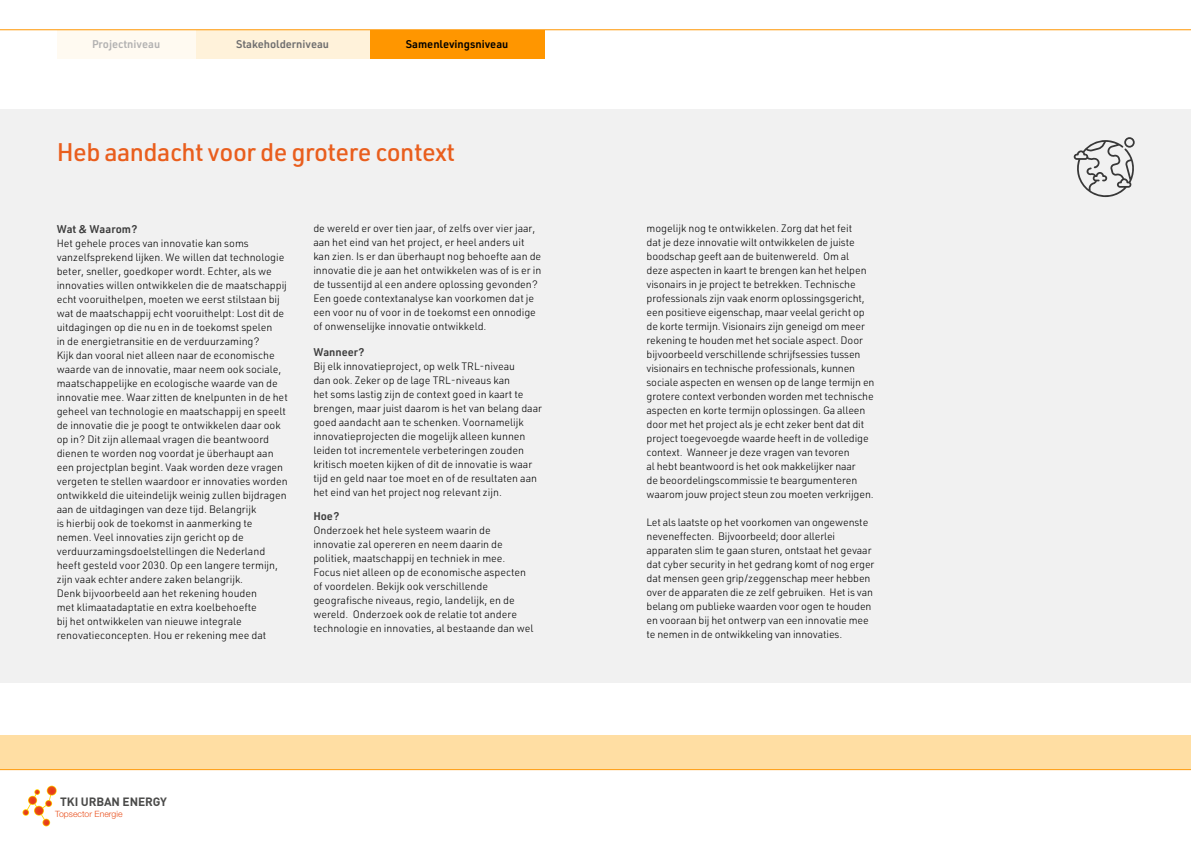
<style>
.page{position:relative;width:1191px;height:842px;background:#fff}
.page>*{position:absolute;margin:0;border:0;box-sizing:border-box;transform-origin:0 0}
.t1{font:500 25px "URWDIN";letter-spacing:-.02em;color:#e95e1d}
.t2{font:700 11.9px "DINOT";letter-spacing:-.01em;color:#4a4a49}
.t3{font:600 11px "URWDIN";color:#3c3c3c}
.t4{font:600 11px "URWDIN";color:#000}
.t5{font:600 11px "URWDIN";color:#706f6f}
.t6{font:600 11px "URWDIN";color:#b3b2b2}
.t7{font:300 10.5px/14px "URWDIN";color:#000}
.t8{font:300 8.7px "Helvetica Neue LT Std";color:#e94e1b}
</style>
<div class="page">
<div style="left:0;top:110px;width:1191px;height:573px;background:#f1f1f1"></div>
<svg style="left:1073px;top:137px;width:62px;height:60px"></svg>
<div style="left:195px;top:30px;width:175px;height:29px;background:#fff2da"></div>
<div style="left:370px;top:30px;width:174px;height:29px;background:#ff9600"></div>
<div style="left:57px;top:30px;width:138px;height:29px;background:#fffaf1"></div>
<div style="left:0;top:736px;width:1191px;height:33px;background:#ffdea3"></div>
<hr style="left:0;top:29px;width:1191px;height:1px;background:#ff9600">
<svg style="left:0;top:769px;width:1191px;height:58px"></svg>
<svg style="left:23px;top:786px;width:33px;height:40px"></svg>
<p class="t6" style="left:92px;top:37px;width:70px">Projectniveau</p>
<p class="t5" style="left:236px;top:37px;width:95px">Stakeholderniveau</p>
<p class="t4" style="left:406px;top:37px;width:104px">Samenlevingsniveau</p>
<h1 class="t1" style="left:57px;top:135px;width:400px">Heb aandacht voor de grotere context</h1>
<p class="t3" style="left:57px;top:221px;width:82px">Wat &amp; Waarom?</p>
<p class="t7" style="left:57px;top:236px;width:233px">Het gehele proces van innovatie kan soms vanzelfsprekend lijken. We willen dat technologie beter, sneller, goedkoper wordt. Echter, als we innovaties willen ontwikkelen die de maatschappij echt vooruithelpen, moeten we eerst stilstaan bij wat de maatschappij echt vooruithelpt: Lost dit de uitdagingen op die nu en in de toekomst spelen<br>in de energietransitie en de verduurzaming?<br>Kijk dan vooral niet alleen naar de economische waarde van de innovatie, maar neem ook sociale, maatschappelijke en ecologische waarde van de innovatie mee. Waar zitten de knelpunten in de het geheel van technologie en maatschappij en speelt de innovatie die je poogt te ontwikkelen daar ook op in? Dit zijn allemaal vragen die beantwoord dienen te worden nog voordat je überhaupt aan een projectplan begint. Vaak worden deze vragen vergeten te stellen waardoor er innovaties worden ontwikkeld die uiteindelijk weinig zullen bijdragen aan de uitdagingen van deze tijd. Belangrijk<br>is hierbij ook de toekomst in aanmerking te nemen. Veel innovaties zijn gericht op de verduurzamingsdoelstellingen die Nederland heeft gesteld voor 2030. Op een langere termijn, zijn vaak echter andere zaken belangrijk.<br>Denk bijvoorbeeld aan het rekening houden<br>met klimaatadaptatie en extra koelbehoefte<br>bij het ontwikkelen van nieuwe integrale renovatieconcepten. Hou er rekening mee dat</p>
<p class="t7" style="left:313px;top:221px;width:229px">de wereld er over tien jaar, of zelfs over vier jaar, aan het eind van het project, er heel anders uit kan zien. Is er dan überhaupt nog behoefte aan de innovatie die je aan het ontwikkelen was of is er in de tussentijd al een andere oplossing gevonden?<br>Een goede contextanalyse kan voorkomen dat je een voor nu of voor in de toekomst een onnodige of onwenselijke innovatie ontwikkeld.</p>
<p class="t3" style="left:313px;top:345px;width:53px">Wanneer?</p>
<p class="t7" style="left:313px;top:359px;width:230px">Bij elk innovatieproject, op welk TRL-niveau<br>dan ook. Zeker op de lage TRL-niveaus kan<br>het soms lastig zijn de context goed in kaart te brengen, maar juist daarom is het van belang daar goed aandacht aan te schenken. Voornamelijk innovatieprojecten die mogelijk alleen kunnen leiden tot incrementele verbeteringen zouden kritisch moeten kijken of dit de innovatie is waar tijd en geld naar toe moet en of de resultaten aan het eind van het project nog relevant zijn.</p>
<p class="t3" style="left:313px;top:509px;width:28px">Hoe?</p>
<p class="t7" style="left:313px;top:523px;width:222px">Onderzoek het hele systeem waarin de innovatie zal opereren en neem daarin de politiek, maatschappij en techniek in mee.<br>Focus niet alleen op de economische aspecten of voordelen. Bekijk ook verschillende geografische niveaus, regio, landelijk, en de wereld. Onderzoek ook de relatie tot andere technologie en innovaties, al bestaande dan wel</p>
<p class="t2" style="left:60px;top:794px;width:108px">TKI URBAN ENERGY</p>
<p class="t8" style="left:55px;top:808px;width:69px">Topsector Energie</p>
<p class="t7" style="left:646px;top:221px;width:229px">mogelijk nog te ontwikkelen. Zorg dat het feit<br>dat je deze innovatie wilt ontwikkelen de juiste boodschap geeft aan de buitenwereld. Om al<br>deze aspecten in kaart te brengen kan het helpen visonairs in je project te betrekken. Technische professionals zijn vaak enorm oplossingsgericht, een positieve eigenschap, maar veelal gericht op de korte termijn. Visionairs zijn geneigd om meer rekening te houden met het sociale aspect. Door bijvoorbeeld verschillende schrijfsessies tussen visionairs en technische professionals, kunnen sociale aspecten en wensen op de lange termijn en grotere context verbonden worden met technische aspecten en korte termijn oplossingen. Ga alleen door met het project als je echt zeker bent dat dit project toegevoegde waarde heeft in de volledige context. Wanneer je deze vragen van tevoren<br>al hebt beantwoord is het ook makkelijker naar<br>de beoordelingscommissie te beargumenteren waarom jouw project steun zou moeten verkrijgen.</p>
<p class="t7" style="left:646px;top:515px;width:229px">Let als laatste op het voorkomen van ongewenste neveneffecten. Bijvoorbeeld; door allerlei apparaten slim te gaan sturen, ontstaat het gevaar dat cyber security in het gedrang komt of nog erger dat mensen geen grip/zeggenschap meer hebben over de apparaten die ze zelf gebruiken. Het is van belang om publieke waarden voor ogen te houden en vooraan bij het ontwerp van een innovatie mee te nemen in de ontwikkeling van innovaties.</p>
</div>
